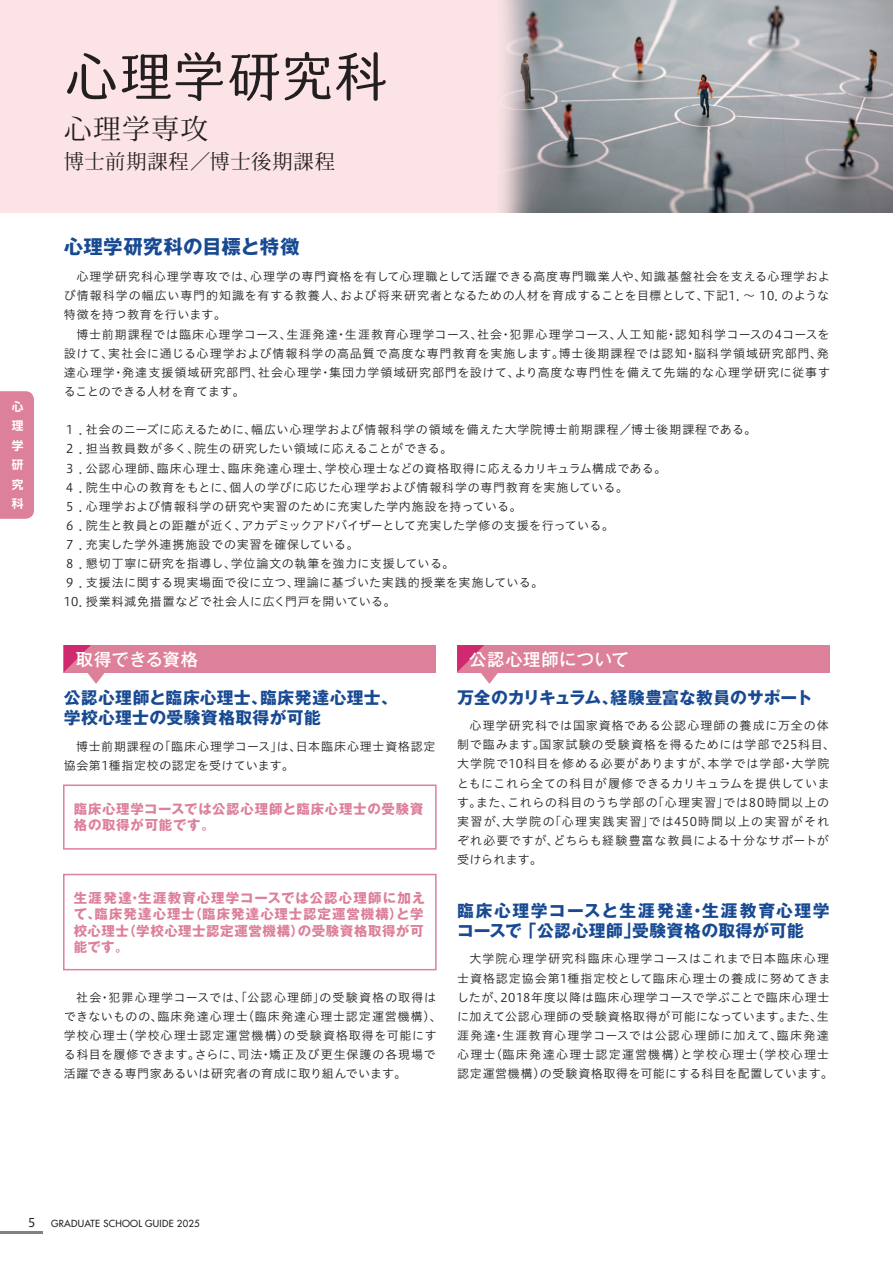
<style>
.page{position:relative;width:893px;height:1263px;background:#fff}
.page>*{position:absolute;margin:0;border:0;box-sizing:border-box;transform-origin:0 0}
.t1{font:55.35px "Hime Mincho Tomoegozen mini";letter-spacing:-.025em;color:#231f20}
.t2{font:27.75px "Koz Min Pro";letter-spacing:.05em;color:#231f20}
.t3{font:20.25px "Koz Min Pro";letter-spacing:.04em;color:#231f20}
.t4{font:700 19.5px "Gothic MB101 Pr 6";letter-spacing:.01em;color:#184a93}
.t5{font:500 17.4px "Gothic MB101 Pro";letter-spacing:.025em;color:#fff}
.t6{font:700 16.8px/20.2px "Gothic MB101 Pr 6";letter-spacing:.05em;color:#184a93}
.t7{font:700 16.8px/20.2px "Gothic MB101 Pr 6";letter-spacing:.025em;color:#184a93}
.t8{font:700 16.8px "Gothic MB101 Pr 6";letter-spacing:-.005em;color:#184a93}
.t9{font:700 13.5px/16.2px "Gothic MB101 Pr 6";letter-spacing:.055em;color:#dd809a}
.t10{font:12px/19.2px "Hiragino UD Sans Std W3";letter-spacing:.06em;color:#231f20}
.t11{font:12px "Hiragino UD Sans Std W4";color:#231f20}
.t12{font:700 11.7px/19.5px "UD Shin Go NT Pr 6 N De";color:#fff;text-align:justify}
.t13{font:9.6px "Futura";letter-spacing:.025em;color:#231f20}
</style>
<div class="page">
<div style="left:0;top:0;width:893px;height:213px;background:#fce4e6"></div>
<img style="left:501px;top:0;width:392px;height:213px">
<div style="left:64px;top:645px;width:372px;height:27px;background:#dd809a"></div>
<div style="left:63px;top:784px;width:374px;height:66px;border:2px solid #dd809a"></div>
<div style="left:63px;top:874px;width:374px;height:96px;border:2px solid #dd809a"></div>
<svg style="left:64px;top:645px;width:50px;height:39px"></svg>
<div style="left:457px;top:645px;width:372px;height:27px;background:#dd809a"></div>
<svg style="left:457px;top:645px;width:51px;height:39px"></svg>
<div style="left:0;top:391px;width:34px;height:128px;background:#dd809a"></div>
<hr style="left:0;top:1231px;width:43px;height:2px;background:#808285">
<p class="t12" style="left:12px;top:396px;width:13px">心理学研究科</p>
<h1 class="t1" style="left:64px;top:49px;width:327px">心理学研究科</h1>
<h2 class="t2" style="left:64px;top:109px;width:146px">心理学専攻</h2>
<h3 class="t3" style="left:64px;top:147px;width:273px">博士前期課程／博士後期課程</h3>
<h3 class="t4" style="left:64px;top:230px;width:237px">心理学研究科の目標と特徴</h3>
<p class="t10" style="left:64px;top:266px;width:768px">　心理学研究科心理学専攻では、心理学の専門資格を有して心理職として活躍できる高度専門職業人や、知識基盤社会を支える心理学および情報科学の幅広い専門的知識を有する教養人、および将来研究者となるための人材を育成することを目標として、下記1．～ 10．のような特徴を持つ教育を行います。<br>　博士前期課程では臨床心理学コース、生涯発達・生涯教育心理学コース、社会・犯罪心理学コース、人工知能・認知科学コースの4コースを設けて、実社会に通じる心理学および情報科学の高品質で高度な専門教育を実施します。博士後期課程では認知・脳科学領域研究部門、発達心理学・発達支援領域研究部門、社会心理学・集団力学領域研究部門を設けて、より高度な専門性を備えて先端的な心理学研究に従事することのできる人材を育てます。</p>
<p class="t10" style="left:64px;top:419px;width:694px">１ ．社会のニーズに応えるために、幅広い心理学および情報科学の領域を備えた大学院博士前期課程／博士後期課程である。２ ．担当教員数が多く、院生の研究したい領域に応えることができる。<br>３ ．公認心理師、臨床心理士、臨床発達心理士、学校心理士などの資格取得に応えるカリキュラム構成である。<br>４ ．院生中心の教育をもとに、個人の学びに応じた心理学および情報科学の専門教育を実施している。<br>５ ．心理学および情報科学の研究や実習のために充実した学内施設を持っている。<br>６ ．院生と教員との距離が近く、アカデミックアドバイザーとして充実した学修の支援を行っている。<br>７ ．充実した学外連携施設での実習を確保している。<br>８ ．懇切丁寧に研究を指導し、学位論文の執筆を強力に支援している。<br>９ ．支援法に関する現実場面で役に立つ、理論に基づいた実践的授業を実施している。<br>10．授業料減免措置などで社会人に広く門戸を開いている。</p>
<h3 class="t5" style="left:76px;top:644px;width:124px">取得できる資格</h3>
<h3 class="t7" style="left:64px;top:687px;width:336px">公認心理師と臨床心理士、臨床発達心理士、学校心理士の受験資格取得が可能</h3>
<p class="t10" style="left:64px;top:736px;width:373px">　博士前期課程の「臨床心理学コース」は、日本臨床心理士資格認定協会第1種指定校の認定を受けています。</p>
<p class="t9" style="left:74px;top:800px;width:352px">臨床心理学コースでは公認心理師と臨床心理士の受験資格の取得が可能です。</p>
<p class="t9" style="left:74px;top:890px;width:353px">生涯発達･生涯教育心理学コースでは公認心理師に加えて、臨床発達心理士（臨床発達心理士認定運営機構）と学校心理士（学校心理士認定運営機構）の受験資格取得が可能です。</p>
<p class="t10" style="left:64px;top:987px;width:380px">　社会・犯罪心理学コースでは、「公認心理師」の受験資格の取得はできないものの、臨床発達心理士（臨床発達心理士認定運営機構）、学校心理士（学校心理士認定運営機構）の受験資格取得を可能にする科目を履修できます。さらに、司法・矯正及び更生保護の各現場で活躍できる専門家あるいは研究者の育成に取り組んでいます。</p>
<h3 class="t5" style="left:469px;top:644px;width:161px">公認心理師について</h3>
<h3 class="t8" style="left:457px;top:684px;width:357px">万全のカリキュラム、経験豊富な教員のサポート</h3>
<p class="t10" style="left:457px;top:715px;width:380px">　心理学研究科では国家資格である公認心理師の養成に万全の体制で臨みます。国家試験の受験資格を得るためには学部で25科目、大学院で10科目を修める必要がありますが、本学では学部・大学院ともにこれら全ての科目が履修できるカリキュラムを提供しています。また、これらの科目のうち学部の「心理実習」では80時間以上の実習が、大学院の「心理実践実習」では450時間以上の実習がそれぞれ必要ですが、どちらも経験豊富な教員による十分なサポートが受けられます。</p>
<h3 class="t6" style="left:457px;top:900px;width:374px">臨床心理学コースと生涯発達・生涯教育心理学コースで 「公認心理師」受験資格の取得が可能</h3>
<p class="t10" style="left:457px;top:949px;width:378px">　大学院心理学研究科臨床心理学コースはこれまで日本臨床心理士資格認定協会第1種指定校として臨床心理士の養成に努めてきましたが、2018年度以降は臨床心理学コースで学ぶことで臨床心理士に加えて公認心理師の受験資格取得が可能になっています。また、生涯発達･生涯教育心理学コースでは公認心理師に加えて、臨床発達心理士（臨床発達心理士認定運営機構）と学校心理士（学校心理士認定運営機構）の受験資格取得を可能にする科目を配置しています。</p>
<p class="t11" style="left:28px;top:1213px;width:9px">5</p>
<p class="t13" style="left:51px;top:1217px;width:150px">GRADUATE SCHOOL GUIDE 2025</p>
</div>
